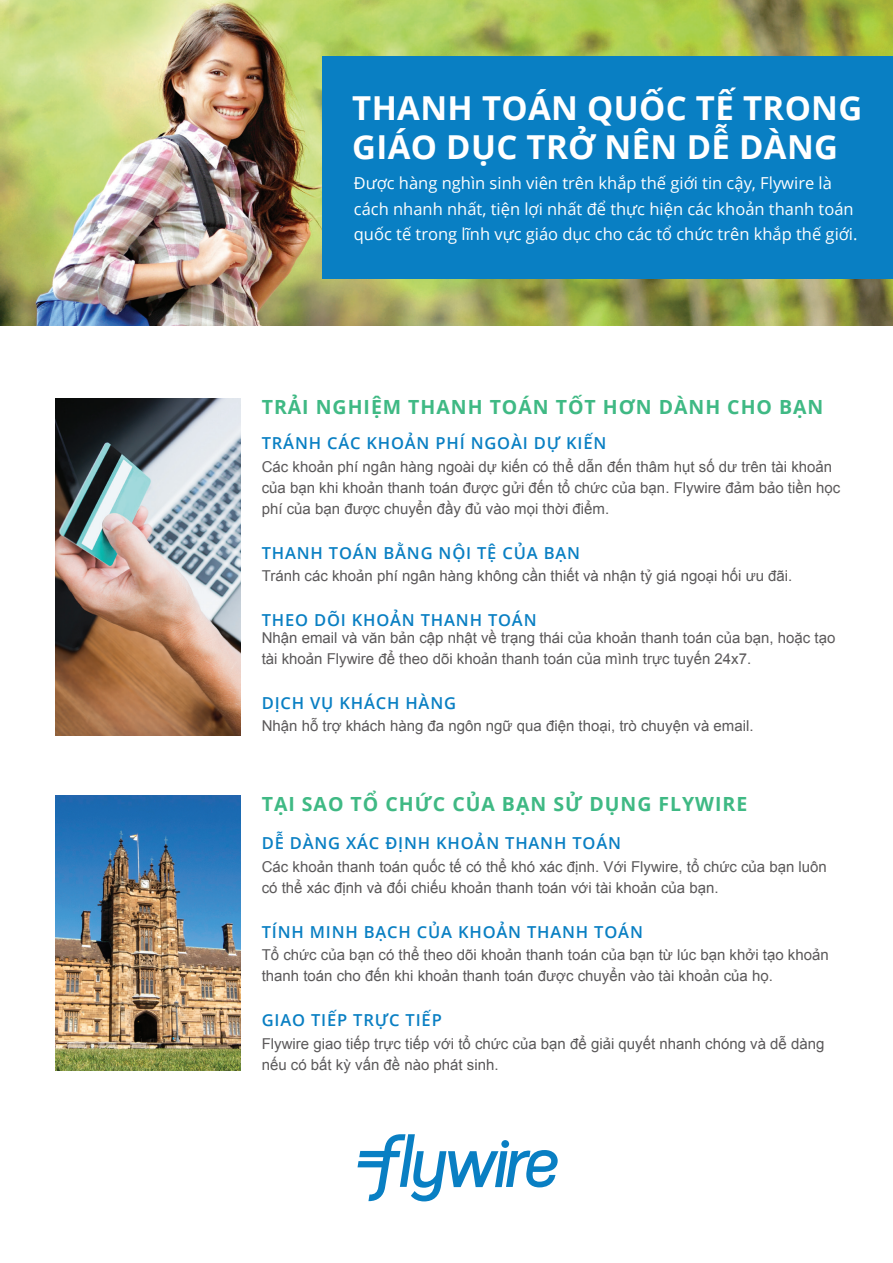
<style>
.page{position:relative;width:893px;height:1263px;background:#fff}
.page>*{position:absolute;margin:0;border:0;box-sizing:border-box;transform-origin:0 0}
.t1{font:700 33px/39px "Open Sans";letter-spacing:.01em;color:#fff}
.t2{font:700 19.5px "Open Sans";letter-spacing:.05em;color:#3fb984}
.t3{font:600 16.5px "Open Sans";letter-spacing:.05em;color:#097fc3}
.t4{font:16.5px/25.5px "Open Sans";color:#fff}
.t5{font:15px/21px "Arial";color:#5b595a}
</style>
<div class="page">
<img style="left:55px;top:399px;width:186px;height:337px">
<img style="left:55px;top:795px;width:186px;height:275px">
<img style="left:0;top:0;width:893px;height:325px">
<div style="left:322px;top:56px;width:571px;height:223px;background:#097fc3"></div>
<svg style="left:357px;top:1134px;width:201px;height:67px"></svg>
<div style="left:501px;top:1140px;width:8px;height:8px;background:#097fc3;border-radius:50%"></div>
<h1 class="t1" style="left:352px;top:88px;width:512px">THANH TOÁN QUỐC TẾ TRONG<br>GIÁO DỤC TRỞ NÊN DỄ DÀNG</h1>
<p class="t4" style="left:354px;top:170px;width:505px">Được hàng nghìn sinh viên trên khắp thế giới tin cậy, Flywire là cách nhanh nhất, tiện lợi nhất để thực hiện các khoản thanh toán quốc tế trong lĩnh vực giáo dục cho các tổ chức trên khắp thế giới.</p>
<h2 class="t2" style="left:262px;top:393px;width:563px">TRẢI NGHIỆM THANH TOÁN TỐT HƠN DÀNH CHO BẠN</h2>
<p class="t3" style="left:262px;top:432px;width:346px">TRÁNH CÁC KHOẢN PHÍ NGOÀI DỰ KIẾN</p>
<p class="t5" style="left:262px;top:456px;width:580px">Các khoản phí ngân hàng ngoài dự kiến có thể dẫn đến thâm hụt số dư trên tài khoản của bạn khi khoản thanh toán được gửi đến tổ chức của bạn. Flywire đảm bảo tiền học phí của bạn được chuyển đầy đủ vào mọi thời điểm.</p>
<p class="t3" style="left:262px;top:541px;width:320px">THANH TOÁN BẰNG NỘI TỆ CỦA BẠN</p>
<p class="t5" style="left:262px;top:566px;width:532px">Tránh các khoản phí ngân hàng không cần thiết và nhận tỷ giá ngoại hối ưu đãi.</p>
<p class="t3" style="left:262px;top:609px;width:276px">THEO DÕI KHOẢN THANH TOÁN</p>
<p class="t5" style="left:262px;top:627px;width:575px">Nhận email và văn bản cập nhật về trạng thái của khoản thanh toán của bạn, hoặc tạo tài khoản Flywire để theo dõi khoản thanh toán của mình trực tuyến 24x7.</p>
<p class="t3" style="left:262px;top:691px;width:196px">DỊCH VỤ KHÁCH HÀNG</p>
<p class="t5" style="left:262px;top:716px;width:493px">Nhận hỗ trợ khách hàng đa ngôn ngữ qua điện thoại, trò chuyện và email.</p>
<h2 class="t2" style="left:262px;top:790px;width:487px">TẠI SAO TỔ CHỨC CỦA BẠN SỬ DỤNG FLYWIRE</h2>
<p class="t3" style="left:262px;top:832px;width:361px">DỄ DÀNG XÁC ĐỊNH KHOẢN THANH TOÁN</p>
<p class="t5" style="left:262px;top:856px;width:567px">Các khoản thanh toán quốc tế có thể khó xác định. Với Flywire, tổ chức của bạn luôn có thể xác định và đối chiếu khoản thanh toán với tài khoản của bạn.</p>
<p class="t3" style="left:262px;top:920px;width:383px">TÍNH MINH BẠCH CỦA KHOẢN THANH TOÁN</p>
<p class="t5" style="left:262px;top:944px;width:568px">Tổ chức của bạn có thể theo dõi khoản thanh toán của bạn từ lúc bạn khởi tạo khoản thanh toán cho đến khi khoản thanh toán được chuyển vào tài khoản của họ.</p>
<p class="t3" style="left:262px;top:1009px;width:182px">GIAO TIẾP TRỰC TIẾP</p>
<p class="t5" style="left:262px;top:1033px;width:564px">Flywire giao tiếp trực tiếp với tổ chức của bạn để giải quyết nhanh chóng và dễ dàng nếu có bất kỳ vấn đề nào phát sinh.</p>
</div>
